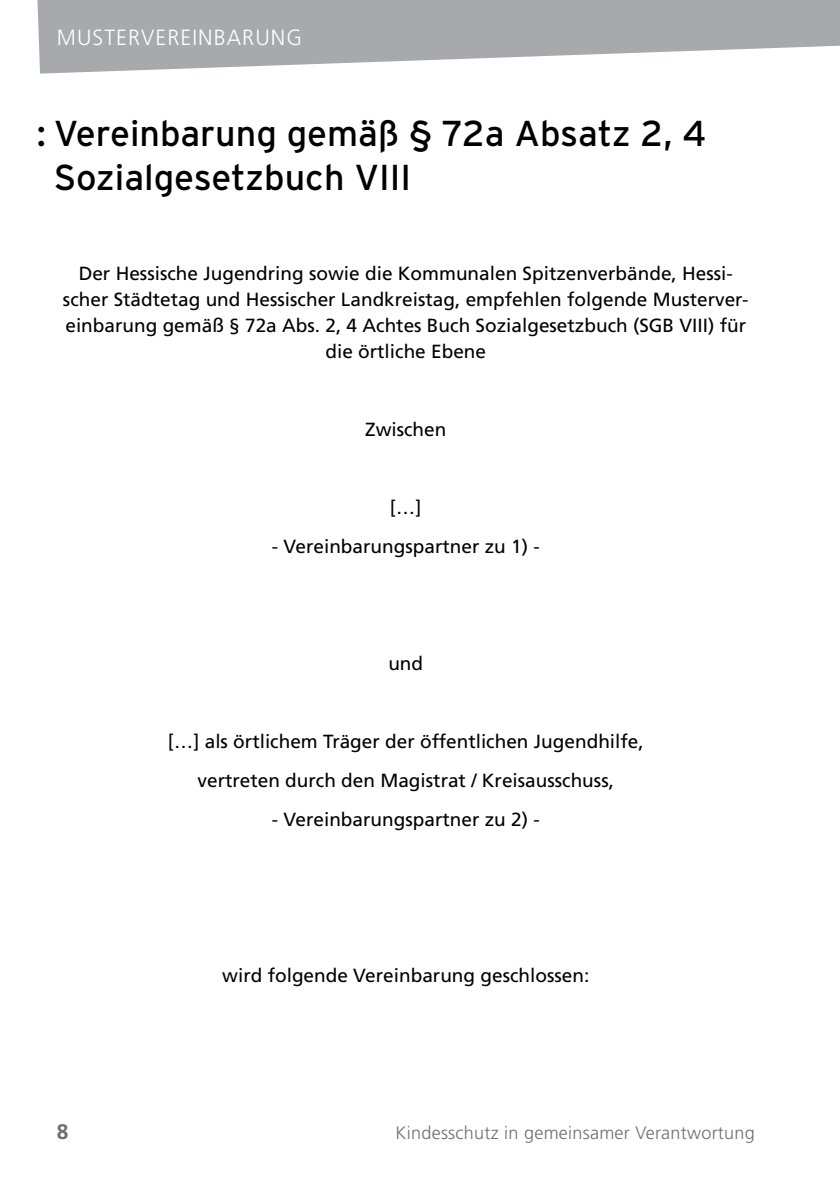
<style>
.page{position:relative;width:840px;height:1191px;background:#fff}
.page>*{position:absolute;margin:0;border:0;box-sizing:border-box;transform-origin:0 0}
.t1{font:36px/44px "Interstate";color:#000}
.t2{font:300 22px "Frutiger LT Std";letter-spacing:.05em;color:#fff}
.t3{font:700 21px "Frutiger LT Std";color:#6d6e71}
.t4{font:19px/26px "Frutiger LT Std";color:#000;text-align:center}
.t5{font:300 18px "Frutiger LT Std";letter-spacing:.015em;color:#6d6e71}
</style>
<div class="page">
<svg style="left:37px;top:0;width:802px;height:74px;fill:#a7a9ac"></svg>
<p class="t2" style="left:57px;top:25px;width:157px">m ustervereinba</p>
<p class="t2" style="left:242px;top:25px;width:44px">rung</p>
<h1 class="t1" style="left:54px;top:111px;width:653px;text-indent:-17px">: Vereinbarung gemäß § 72a Absatz 2, 4<br>Sozialgesetzbuch VIII</h1>
<p class="t4" style="left:63px;top:260px;width:686px">Der Hessische Jugendring sowie die Kommunalen Spitzenverbände, Hessi&shy;scher Städtetag und Hessischer Landkreistag, empfehlen folgende Musterver&shy;einbarung gemäß § 72a Abs. 2, 4 Achtes Buch Sozialgesetzbuch (SGB VIII) für die örtliche Ebene</p>
<p class="t4" style="left:365px;top:416px;width:83px">Zwischen</p>
<p class="t4" style="left:390px;top:494px;width:33px">[…]</p>
<p class="t4" style="left:272px;top:533px;width:269px">- Vereinbarungspartner zu 1) -</p>
<p class="t4" style="left:388px;top:650px;width:36px">und</p>
<p class="t4" style="left:168px;top:722px;width:477px;line-height:39px">[…] als örtlichem Träger der öffentlichen Jugendhilfe, vertreten durch den Magistrat / Kreisausschuss,</p>
<p class="t4" style="left:272px;top:806px;width:269px">- Vereinbarungspartner zu 2) -</p>
<p class="t4" style="left:222px;top:962px;width:368px">wird folgende Vereinbarung geschlossen:</p>
<p class="t3" style="left:57px;top:1119px;width:13px">8</p>
<p class="t5" style="left:395px;top:1122px;width:360px">Kindesschutz in gemeinsamer Verantwortung</p>
</div>
